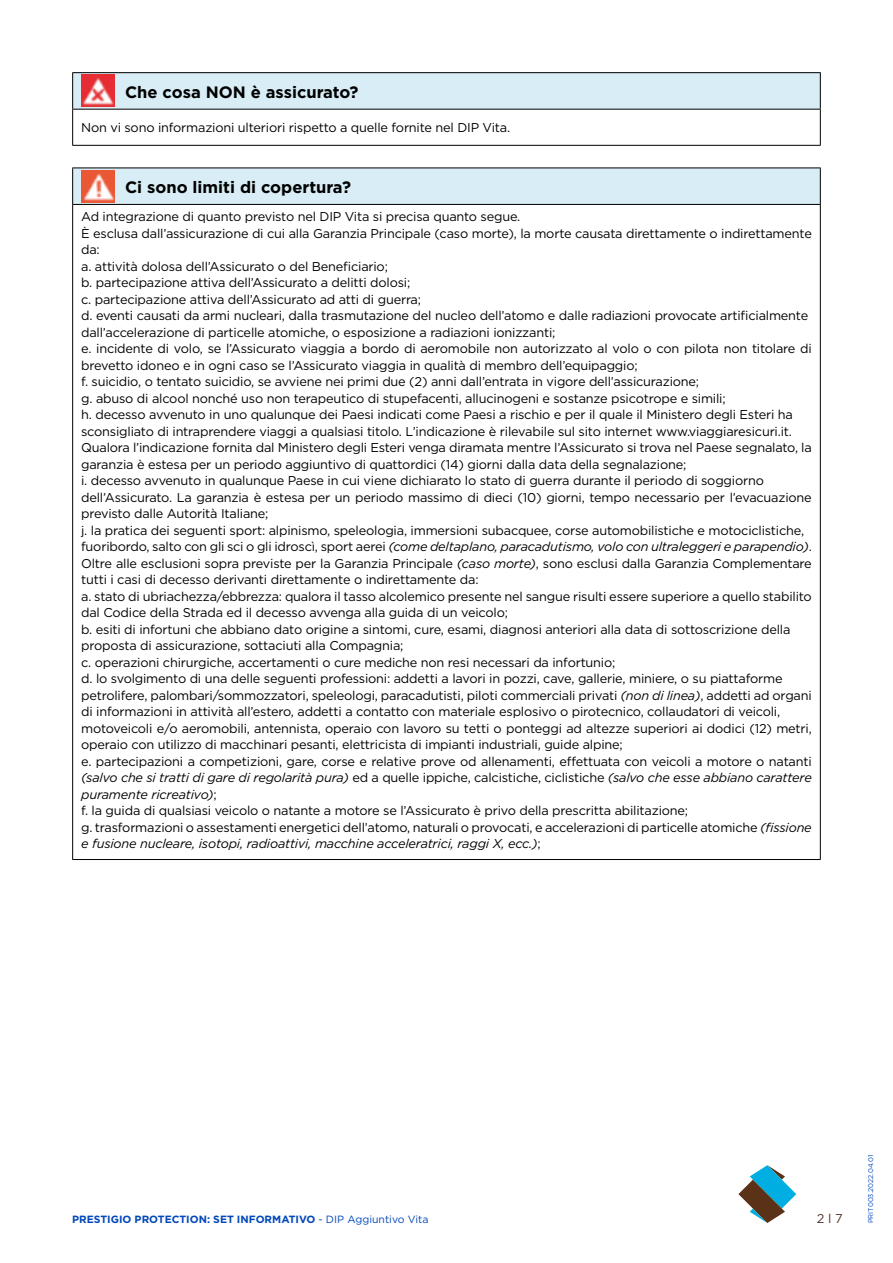
<style>
.page{position:relative;width:893px;height:1263px;background:#fff}
.page>*{position:absolute;margin:0;border:0;box-sizing:border-box;transform-origin:0 0}
.t1{font:700 16.5px "Gotham";color:#000}
.t2{font:12.75px/16.5px "Gotham";letter-spacing:-.015em;color:#000}
.t3{font:italic 12.75px "Gotham";letter-spacing:-.015em;color:#000}
.t4{font:12.75px "Gotham";color:#4f362a}
.t5{font:700 10.5px "Gotham";color:#0047ba}
.t6{font:6.9px "Gotham";color:#0047ba}
.s1{font-style:normal}
.s2{font-style:italic}
.s3{font-weight:400}
</style>
<div class="page">
<svg style="left:738px;top:1165px;width:58px;height:58px"></svg>
<div style="left:73px;top:73px;width:747px;height:36px;background:#d8edf5"></div>
<hr style="left:72px;top:72px;width:749px;height:1px;background:#000">
<hr style="left:72px;top:73px;width:1px;height:36px;background:#000">
<hr style="left:820px;top:73px;width:1px;height:36px;background:#000">
<hr style="left:72px;top:109px;width:749px;height:1px;background:#000">
<hr style="left:72px;top:110px;width:1px;height:35px;background:#000">
<hr style="left:820px;top:110px;width:1px;height:35px;background:#000">
<hr style="left:72px;top:145px;width:749px;height:1px;background:#000">
<img style="left:82px;top:75px;width:33px;height:32px">
<div style="left:73px;top:168px;width:747px;height:36px;background:#d8edf5"></div>
<hr style="left:72px;top:168px;width:749px;height:1px;background:#000">
<hr style="left:72px;top:168px;width:1px;height:36px;background:#000">
<hr style="left:820px;top:168px;width:1px;height:36px;background:#000">
<hr style="left:72px;top:204px;width:749px;height:1px;background:#000">
<hr style="left:72px;top:205px;width:1px;height:654px;background:#000">
<hr style="left:820px;top:205px;width:1px;height:654px;background:#000">
<hr style="left:72px;top:859px;width:749px;height:1px;background:#000">
<img style="left:82px;top:170px;width:33px;height:32px">
<p class="t1" style="left:125px;top:81px;width:235px">Che cosa NON è assicurato?</p>
<p class="t2" style="left:81px;top:119px;width:430px">Non vi sono informazioni ulteriori rispetto a quelle fornite nel DIP Vita.</p>
<p class="t1" style="left:125px;top:177px;width:228px">Ci sono limiti di copertura?</p>
<p class="t2" style="left:81px;top:208px;width:441px">Ad integrazione di quanto previsto nel DIP Vita si precisa quanto segue.</p>
<p class="t2" style="left:81px;top:225px;width:732px">È esclusa dall’assicurazione di cui alla Garanzia Principale (caso morte), la morte causata direttamente o indirettamente da:</p>
<p class="t2" style="left:81px;top:258px;width:308px">a. attività dolosa dell’Assicurato o del Beneficiario;</p>
<p class="t2" style="left:81px;top:274px;width:331px">b. partecipazione attiva dell’Assicurato a delitti dolosi;</p>
<p class="t2" style="left:81px;top:291px;width:341px">c. partecipazione attiva dell’Assicurato ad atti di guerra;</p>
<p class="t2" style="left:81px;top:307px;width:729px">d. eventi causati da armi nucleari, dalla trasmutazione del nucleo dell’atomo e dalle radiazioni provocate artificialmente</p>
<p class="t2" style="left:81px;top:324px;width:476px">dall’accelerazione di particelle atomiche, o esposizione a radiazioni ionizzanti;</p>
<p class="t2" style="left:81px;top:340px;width:732px">e. incidente di volo, se l’Assicurato viaggia a bordo di aeromobile non autorizzato al volo o con pilota non titolare di brevetto idoneo e in ogni caso se l’Assicurato viaggia in qualità di membro dell’equipaggio;</p>
<p class="t2" style="left:81px;top:373px;width:619px">f. suicidio, o tentato suicidio, se avviene nei primi due (2) anni dall’entrata in vigore dell’assicurazione;</p>
<p class="t2" style="left:81px;top:390px;width:646px">g. abuso di alcool nonché uso non terapeutico di stupefacenti, allucinogeni e sostanze psicotrope e simili;</p>
<p class="t2" style="left:81px;top:406px;width:713px">h. decesso avvenuto in uno qualunque dei Paesi indicati come Paesi a rischio e per il quale il Ministero degli Esteri ha</p>
<p class="t2" style="left:81px;top:423px;width:712px">sconsigliato di intraprendere viaggi a qualsiasi titolo. L’indicazione è rilevabile sul sito internet www.viaggiaresicuri.it.</p>
<p class="t2" style="left:81px;top:439px;width:732px">Qualora l’indicazione fornita dal Ministero degli Esteri venga diramata mentre l’Assicurato si trova nel Paese segnalato, la</p>
<p class="t2" style="left:81px;top:456px;width:607px">garanzia è estesa per un periodo aggiuntivo di quattordici (14) giorni dalla data della segnalazione;</p>
<p class="t2" style="left:81px;top:472px;width:684px">i. decesso avvenuto in qualunque Paese in cui viene dichiarato lo stato di guerra durante il periodo di soggiorno</p>
<p class="t2" style="left:81px;top:489px;width:732px">dell’Assicurato. La garanzia è estesa per un periodo massimo di dieci (10) giorni, tempo necessario per l’evacuazione previsto dalle Autorità Italiane;</p>
<p class="t2" style="left:81px;top:522px;width:724px">j. la pratica dei seguenti sport: alpinismo, speleologia, immersioni subacquee, corse automobilistiche e motociclistiche,</p>
<p class="t3" style="left:81px;top:539px;width:732px"><span class="s1">fuoribordo, salto con gli sci o gli idroscì, sport aerei</span> (come deltaplano, paracadutismo, volo con ultraleggeri e parapendio)<span class="s1">.</span></p>
<p class="t2" style="left:81px;top:555px;width:732px">Oltre alle esclusioni sopra previste per la Garanzia Principale <span class="s2">(caso morte)</span>, sono esclusi dalla Garanzia Complementare tutti i casi di decesso derivanti direttamente o indirettamente da:</p>
<p class="t2" style="left:81px;top:588px;width:732px">a. stato di ubriachezza/ebbrezza: qualora il tasso alcolemico presente nel sangue risulti essere superiore a quello stabilito</p>
<p class="t2" style="left:81px;top:604px;width:428px">dal Codice della Strada ed il decesso avvenga alla guida di un veicolo;</p>
<p class="t2" style="left:81px;top:621px;width:711px">b. esiti di infortuni che abbiano dato origine a sintomi, cure, esami, diagnosi anteriori alla data di sottoscrizione della</p>
<p class="t2" style="left:81px;top:637px;width:324px">proposta di assicurazione, sottaciuti alla Compagnia;</p>
<p class="t2" style="left:81px;top:654px;width:536px">c. operazioni chirurgiche, accertamenti o cure mediche non resi necessari da infortunio;</p>
<p class="t2" style="left:81px;top:670px;width:703px">d. lo svolgimento di una delle seguenti professioni: addetti a lavori in pozzi, cave, gallerie, miniere, o su piattaforme</p>
<p class="t2" style="left:81px;top:687px;width:732px">petrolifere, palombari/sommozzatori, speleologi, paracadutisti, piloti commerciali privati <span class="s2">(non di linea)</span>, addetti ad organi di informazioni in attività all’estero, addetti a contatto con materiale esplosivo o pirotecnico, collaudatori di veicoli,</p>
<p class="t2" style="left:81px;top:720px;width:732px">motoveicoli e/o aeromobili, antennista, operaio con lavoro su tetti o ponteggi ad altezze superiori ai dodici (12) metri, operaio con utilizzo di macchinari pesanti, elettricista di impianti industriali, guide alpine;</p>
<p class="t2" style="left:81px;top:753px;width:732px">e. partecipazioni a competizioni, gare, corse e relative prove od allenamenti, effettuata con veicoli a motore o natanti <span class="s2">(salvo che si tratti di gare di regolarità pura)</span> ed a quelle ippiche, calcistiche, ciclistiche <span class="s2">(salvo che esse abbiano carattere</span></p>
<p class="t3" style="left:81px;top:786px;width:137px">puramente ricreativo)<span class="s1">;</span></p>
<p class="t2" style="left:81px;top:802px;width:608px">f. la guida di qualsiasi veicolo o natante a motore se l’Assicurato è privo della prescritta abilitazione;</p>
<p class="t2" style="left:81px;top:819px;width:732px">g. trasformazioni o assestamenti energetici dell’atomo, naturali o provocati, e accelerazioni di particelle atomiche <span class="s2">(fissione e fusione nucleare, isotopi, radioattivi, macchine acceleratrici, raggi X, ecc.)</span>;</p>
<p class="t5" style="left:72px;top:1213px;width:358px">PRESTIGIO PROTECTION: SET INFORMATIVO <span class="s3">- DIP Aggiuntivo Vita</span></p>
<p class="t4" style="left:817px;top:1210px;width:28px">2 l 7</p>
<p class="t6" style="left:866px;top:1223px;width:70px;rotate:-90deg">PRIT003.2022.04.01</p>
</div>
